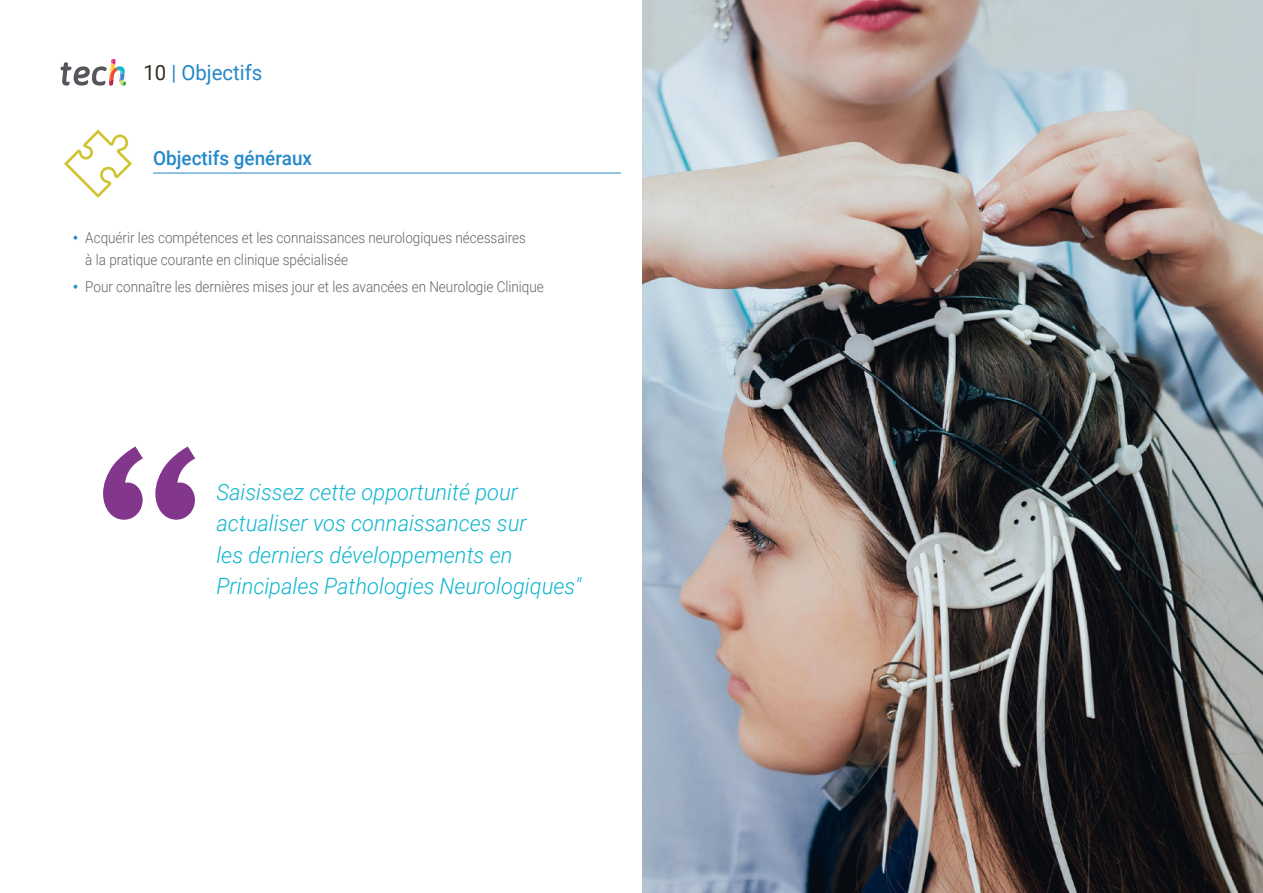
<style>
.page{position:relative;width:1263px;height:893px;background:#fff}
.page>*{position:absolute;margin:0;border:0;box-sizing:border-box;transform-origin:0 0}
.t1{font:italic 300 22.5px/31.5px "Roboto";color:#0fb6cf}
.t2{font:21px "Roboto";color:#2488c9}
.t3{font:500 19.5px "Roboto";color:#2488c9}
.t4{font:300 15px/22.5px "Roboto";color:#61646a;scale:.9 1}
.s1{color:#312e20}
</style>
<div class="page">
<hr style="left:153px;top:173px;width:468px;height:1px;background:#2488c9">
<svg style="left:64px;top:130px;width:68px;height:68px"></svg>
<svg style="left:103px;top:446px;width:92px;height:74px"></svg>
<svg style="left:61px;top:59px;width:65px;height:27px"></svg>
<img style="left:642px;top:0;width:621px;height:893px">
<h2 class="t2" style="left:144px;top:57px;width:120px"><span class="s1">10</span> | Objectifs</h2>
<h3 class="t3" style="left:153px;top:144px;width:160px">Objectifs généraux</h3>
<p class="t4" style="left:85px;top:226px;width:491px">Acquérir les compétences et les connaissances neurologiques nécessaires à la pratique courante en clinique spécialisée</p>
<p class="t4" style="left:85px;top:275px;width:511px">Pour connaître les dernières mises jour et les avancées en Neurologie Clinique</p>
<h1 class="t1" style="left:216px;top:475px;width:366px">Saisissez cette opportunité pour actualiser vos connaissances sur<br>les derniers développements en Principales Pathologies Neurologiques"</h1>
</div>
